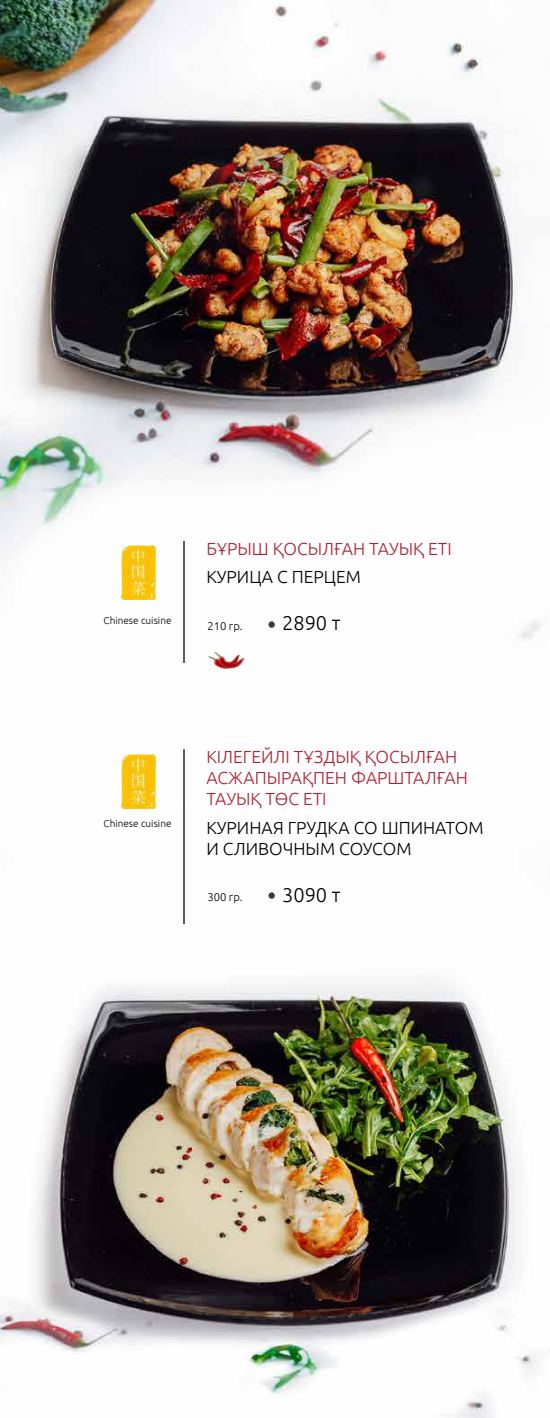
<style>
.page{position:relative;width:550px;height:1418px;background:#fff}
.page>*{position:absolute;margin:0;border:0;box-sizing:border-box;transform-origin:0 0}
.t1{font:300 20px "Ubuntu";color:#000}
.t2{font:300 17.5px/21px "Ubuntu";color:#ac2234}
.t3{font:300 17.5px/21px "Ubuntu";color:#000}
.t4{font:300 11.25px "Ubuntu";color:#000}
.t5{font:300 10px "Ubuntu";color:#000}
</style>
<div class="page">
<img style="left:0;top:0;width:548px;height:1417px">
<img style="left:121px;top:545px;width:34px;height:54px">
<img style="left:184px;top:541px;width:1px;height:121px">
<svg style="left:268px;top:621px;width:6px;height:6px"></svg>
<img style="left:206px;top:647px;width:2px;height:26px">
<img style="left:208px;top:643px;width:40px;height:34px">
<img style="left:121px;top:754px;width:34px;height:54px">
<img style="left:184px;top:749px;width:1px;height:52px">
<img style="left:184px;top:801px;width:1px;height:122px">
<svg style="left:268px;top:892px;width:6px;height:6px"></svg>
<p class="t5" style="left:103px;top:614px;width:69px">Chinese cuisine</p>
<p class="t2" style="left:206px;top:537px;width:246px">БҰРЫШ ҚОСЫЛҒАН ТАУЫҚ ЕТІ</p>
<p class="t3" style="left:206px;top:566px;width:156px">КУРИЦА С ПЕРЦЕМ</p>
<p class="t4" style="left:207px;top:619px;width:37px">210 гр.</p>
<p class="t1" style="left:282px;top:611px;width:60px">2890 т</p>
<p class="t5" style="left:103px;top:817px;width:69px">Chinese cuisine</p>
<p class="t2" style="left:206px;top:746px;width:263px">КІЛЕГЕЙЛІ ТҰЗДЫҚ ҚОСЫЛҒАН<br>АСЖАПЫРАҚПЕН ФАРШТАЛҒАН<br>ТАУЫҚ ТӨС ЕТІ</p>
<p class="t3" style="left:206px;top:816px;width:278px">КУРИНАЯ ГРУДКА СО ШПИНАТОМ<br>И СЛИВОЧНЫМ СОУСОМ</p>
<p class="t4" style="left:207px;top:890px;width:37px">300 гр.</p>
<p class="t1" style="left:282px;top:882px;width:60px">3090 т</p>
</div>
